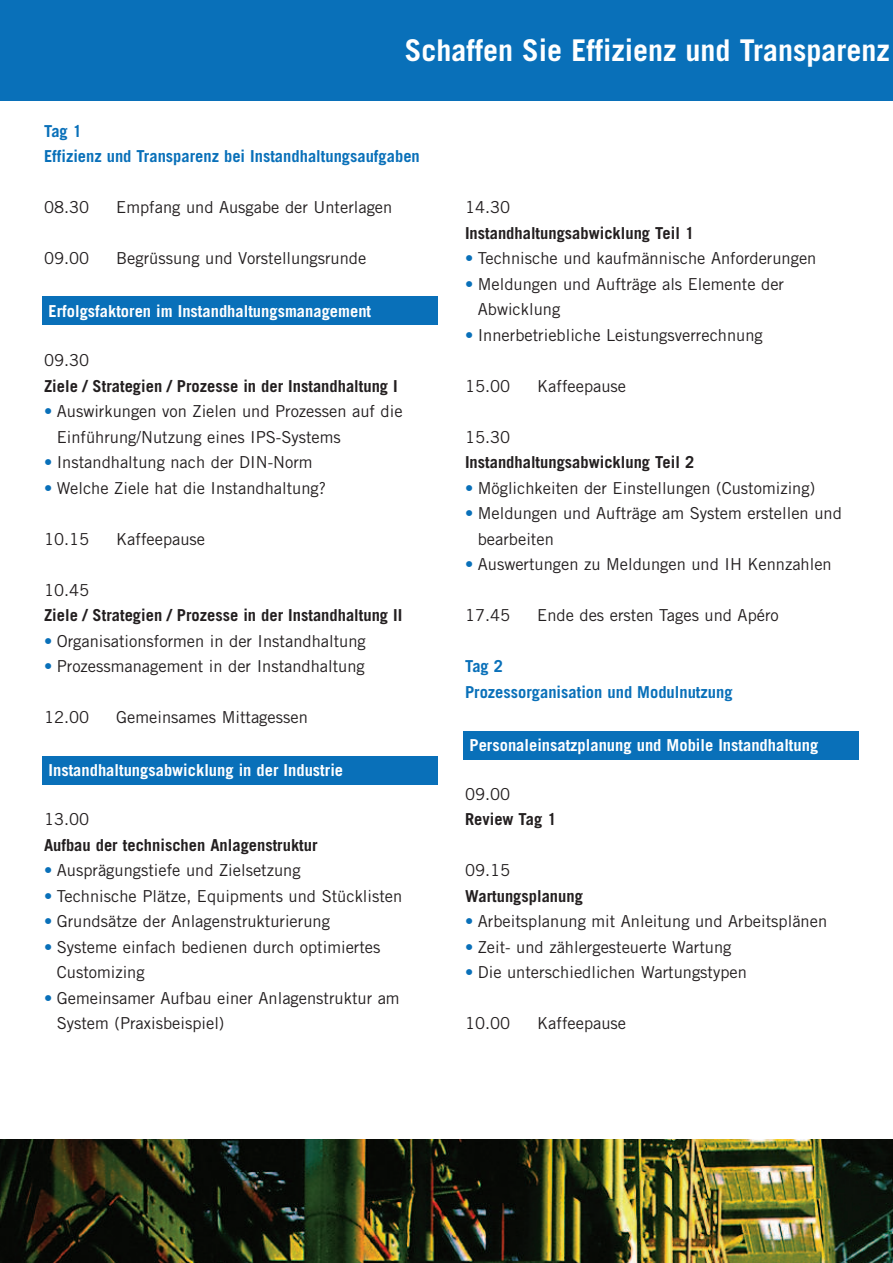
<style>
.page{position:relative;width:893px;height:1263px;background:#fff}
.page>*{position:absolute;margin:0;border:0;box-sizing:border-box;transform-origin:0 0}
.t1{font:700 30px "Trade Gothic";color:#fff}
.t2{font:16.5px/25.5px "Trade Gothic";color:#231f20}
.t3{font:700 16.5px "Trade Gothic";color:#231f20}
.t4{font:700 16.5px "Trade Gothic";color:#fff}
.t5{font:700 16.5px/25.5px "Trade Gothic";color:#0970b9}
.s1{color:#0970b9}
</style>
<div class="page">
<div style="left:0;top:0;width:893px;height:101px;background:#0970b9"></div>
<div style="left:43px;top:297px;width:395px;height:28px;background:#0970b9"></div>
<div style="left:43px;top:756px;width:395px;height:28px;background:#0970b9"></div>
<div style="left:463px;top:731px;width:396px;height:28px;background:#0970b9"></div>
<img style="left:0;top:1140px;width:893px;height:123px">
<h1 class="t1" style="left:405px;top:31px;width:486px">Schaffen Sie Effizienz und Transparenz</h1>
<p class="t5" style="left:44px;top:118px;width:377px">Tag 1<br>Effizienz und Transparenz bei Instandhaltungsaufgaben</p>
<p class="t2" style="left:44px;top:194px;width:47px">08.30</p>
<p class="t2" style="left:116px;top:194px;width:278px">Empfang und Ausgabe der Unterlagen</p>
<p class="t2" style="left:44px;top:245px;width:47px">09.00</p>
<p class="t2" style="left:116px;top:245px;width:252px">Begrüssung und Vorstellungsrunde</p>
<p class="t4" style="left:49px;top:301px;width:324px">Erfolgsfaktoren im Instandhaltungsmanagement</p>
<p class="t2" style="left:44px;top:347px;width:47px">09.30</p>
<p class="t3" style="left:44px;top:376px;width:355px">Ziele / Strategien / Prozesse in der Instandhaltung I</p>
<p class="t2" style="left:57px;top:398px;width:347px;text-indent:-13px"><span class="s1">•</span> Auswirkungen von Zielen und Prozessen auf die<br>Einführung/Nutzung eines IPS-Systems</p>
<p class="t2" style="left:44px;top:449px;width:270px"><span class="s1">•</span> Instandhaltung nach der DIN-Norm</p>
<p class="t2" style="left:44px;top:475px;width:284px"><span class="s1">•</span> Welche Ziele hat die Instandhaltung?</p>
<p class="t2" style="left:44px;top:526px;width:47px">10.15</p>
<p class="t2" style="left:116px;top:526px;width:90px">Kaffeepause</p>
<p class="t2" style="left:44px;top:577px;width:47px">10.45</p>
<p class="t3" style="left:44px;top:605px;width:360px">Ziele / Strategien / Prozesse in der Instandhaltung II</p>
<p class="t2" style="left:44px;top:628px;width:323px"><span class="s1">•</span> Organisationsformen in der Instandhaltung</p>
<p class="t2" style="left:44px;top:653px;width:322px"><span class="s1">•</span> Prozessmanagement in der Instandhaltung</p>
<p class="t2" style="left:44px;top:704px;width:47px">12.00</p>
<p class="t2" style="left:116px;top:704px;width:193px">Gemeinsames Mittagessen</p>
<p class="t4" style="left:49px;top:760px;width:296px">Instandhaltungsabwicklung in der Industrie</p>
<p class="t2" style="left:44px;top:806px;width:47px">13.00</p>
<p class="t3" style="left:44px;top:835px;width:275px">Aufbau der technischen Anlagenstruktur</p>
<p class="t2" style="left:44px;top:857px;width:258px"><span class="s1">•</span> Ausprägungstiefe und Zielsetzung</p>
<p class="t2" style="left:44px;top:883px;width:360px"><span class="s1">•</span> Technische Plätze, Equipments und Stücklisten</p>
<p class="t2" style="left:44px;top:908px;width:287px"><span class="s1">•</span> Grundsätze der Anlagenstrukturierung</p>
<p class="t2" style="left:57px;top:934px;width:325px;text-indent:-13px"><span class="s1">•</span> Systeme einfach bedienen durch optimiertes<br>Customizing</p>
<p class="t2" style="left:57px;top:985px;width:344px;text-indent:-13px"><span class="s1">•</span> Gemeinsamer Aufbau einer Anlagenstruktur am<br>System (Praxisbeispiel)</p>
<p class="t2" style="left:465px;top:194px;width:47px">14.30</p>
<p class="t3" style="left:465px;top:223px;width:231px">Instandhaltungsabwicklung Teil 1</p>
<p class="t2" style="left:465px;top:245px;width:353px"><span class="s1">•</span> Technische und kaufmännische Anforderungen</p>
<p class="t2" style="left:478px;top:271px;width:308px;text-indent:-13px"><span class="s1">•</span> Meldungen und Aufträge als Elemente der<br>Abwicklung</p>
<p class="t2" style="left:465px;top:322px;width:299px"><span class="s1">•</span> Innerbetriebliche Leistungsverrechnung</p>
<p class="t2" style="left:465px;top:373px;width:47px">15.00</p>
<p class="t2" style="left:537px;top:373px;width:90px">Kaffeepause</p>
<p class="t2" style="left:465px;top:424px;width:47px">15.30</p>
<p class="t3" style="left:465px;top:452px;width:231px">Instandhaltungsabwicklung Teil 2</p>
<p class="t2" style="left:465px;top:475px;width:352px"><span class="s1">•</span> Möglichkeiten der Einstellungen (Customizing)</p>
<p class="t2" style="left:478px;top:500px;width:366px;text-indent:-13px"><span class="s1">•</span> Meldungen und Aufträge am System erstellen und bearbeiten</p>
<p class="t2" style="left:465px;top:551px;width:368px"><span class="s1">•</span> Auswertungen zu Meldungen und IH Kennzahlen</p>
<p class="t2" style="left:465px;top:602px;width:47px">17.45</p>
<p class="t2" style="left:537px;top:602px;width:243px">Ende des ersten Tages und Apéro</p>
<p class="t5" style="left:465px;top:653px;width:269px">Tag 2<br>Prozessorganisation und Modulnutzung</p>
<p class="t4" style="left:469px;top:735px;width:350px">Personaleinsatzplanung und Mobile Instandhaltung</p>
<p class="t2" style="left:465px;top:781px;width:47px">09.00</p>
<p class="t3" style="left:465px;top:809px;width:93px">Review Tag 1</p>
<p class="t2" style="left:465px;top:857px;width:47px">09.15</p>
<p class="t3" style="left:465px;top:886px;width:119px">Wartungsplanung</p>
<p class="t2" style="left:465px;top:908px;width:364px"><span class="s1">•</span> Arbeitsplanung mit Anleitung und Arbeitsplänen</p>
<p class="t2" style="left:465px;top:934px;width:268px"><span class="s1">•</span> Zeit- und zählergesteuerte Wartung</p>
<p class="t2" style="left:465px;top:959px;width:284px"><span class="s1">•</span> Die unterschiedlichen Wartungstypen</p>
<p class="t2" style="left:465px;top:1010px;width:47px">10.00</p>
<p class="t2" style="left:537px;top:1010px;width:90px">Kaffeepause</p>
</div>
